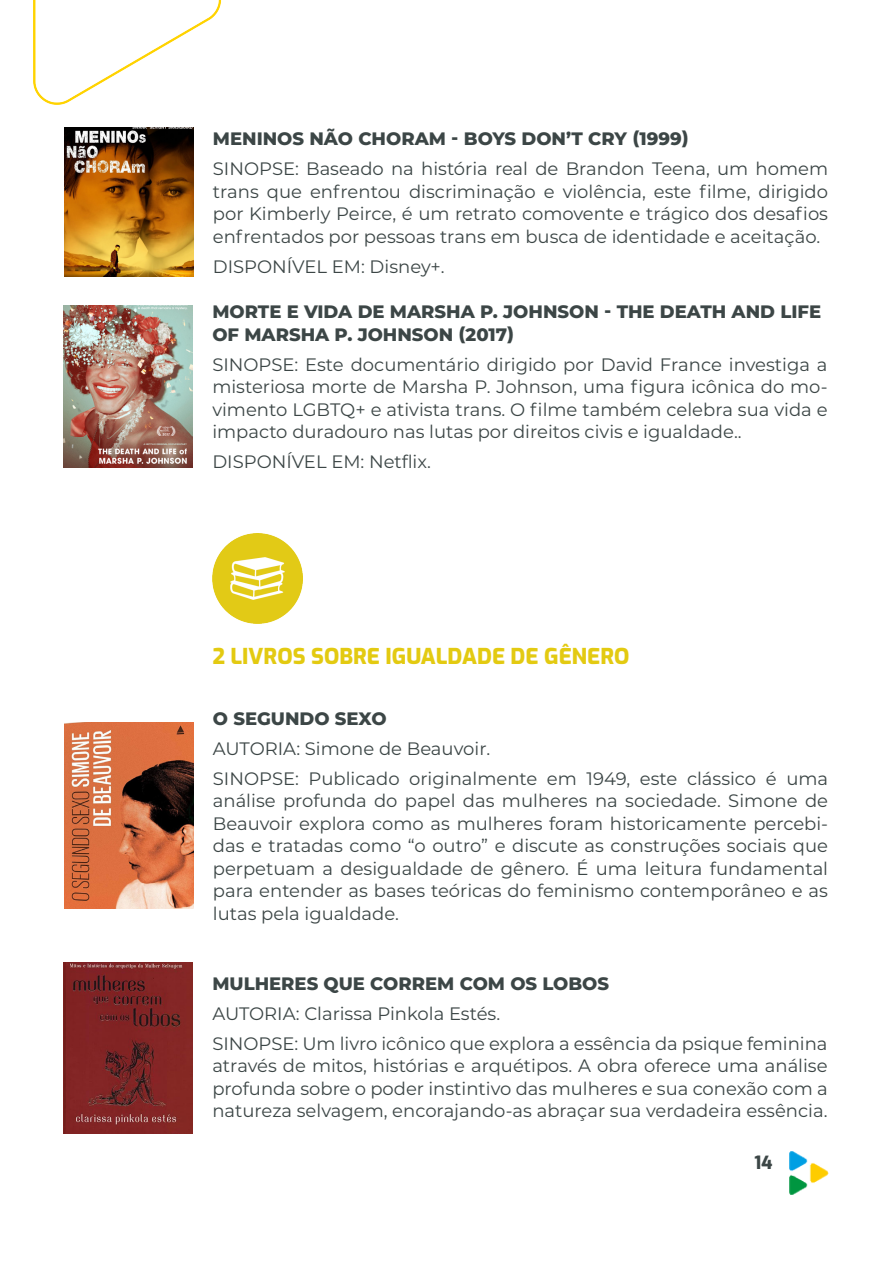
<style>
.page{position:relative;width:893px;height:1263px;background:#fff}
.page>*{position:absolute;margin:0;border:0;box-sizing:border-box;transform-origin:0 0}
.Subtítulo__Exo{font:800 21.75px "Exo";color:#e3ca11}
.t1{font:18px/22.5px "Montserrat";color:#3c4646;text-align:justify}
.t2{font:800 18px/22.5px "Montserrat";color:#3c4646}
.t3{font:800 18px "Exo";color:#3c4646}
</style>
<div class="page">
<img style="left:789px;top:1151px;width:39px;height:44px">
<img style="left:33px;top:0;width:189px;height:105px">
<img style="left:64px;top:128px;width:129px;height:149px">
<img style="left:64px;top:306px;width:129px;height:162px">
<img style="left:64px;top:723px;width:129px;height:185px">
<img style="left:212px;top:533px;width:90px;height:90px">
<img style="left:64px;top:962px;width:129px;height:172px">
<p class="t2" style="left:213px;top:126px;width:477px">MENINOS NÃO CHORAM - BOYS DON’T CRY (1999)</p>
<p class="t1" style="left:213px;top:157px;width:617px">SINOPSE: Baseado na história real de Brandon Teena, um homem trans que enfrentou discriminação e violência, este filme, dirigido por Kimberly Peirce, é um retrato comovente e trágico dos desafios enfrentados por pessoas trans em busca de identidade e aceitação.</p>
<p class="t1" style="left:213px;top:254px;width:233px">DISPONÍVEL EM: Disney+.</p>
<p class="t2" style="left:212px;top:300px;width:610px">MORTE E VIDA DE MARSHA P. JOHNSON - THE DEATH AND LIFE<br>OF MARSHA P. JOHNSON (2017)</p>
<p class="t1" style="left:212px;top:353px;width:617px">SINOPSE: Este documentário dirigido por David France investiga a misteriosa morte de Marsha P. Johnson, uma figura icônica do mo&shy;vimento LGBTQ+ e ativista trans. O filme também celebra sua vida e impacto duradouro nas lutas por direitos civis e igualdade..</p>
<p class="t1" style="left:212px;top:450px;width:220px">DISPONÍVEL EM: Netflix.</p>
<p class="Subtítulo__Exo" style="left:212px;top:639px;width:419px">2 LIVROS SOBRE IGUALDADE DE GÊNERO</p>
<p class="t2" style="left:213px;top:706px;width:175px">O SEGUNDO SEXO</p>
<p class="t1" style="left:213px;top:736px;width:279px">AUTORIA: Simone de Beauvoir.</p>
<p class="t1" style="left:213px;top:766px;width:617px">SINOPSE: Publicado originalmente em 1949, este clássico é uma análise profunda do papel das mulheres na sociedade. Simone de Beauvoir explora como as mulheres foram historicamente percebi&shy;das e tratadas como “o outro” e discute as construções sociais que perpetuam a desigualdade de gênero. É uma leitura fundamental para entender as bases teóricas do feminismo contemporâneo e as lutas pela igualdade.</p>
<p class="t2" style="left:212px;top:971px;width:398px">MULHERES QUE CORREM COM OS LOBOS</p>
<p class="t1" style="left:212px;top:1001px;width:289px">AUTORIA: Clarissa Pinkola Estés.</p>
<p class="t1" style="left:212px;top:1031px;width:617px">SINOPSE: Um livro icônico que explora a essência da psique feminina através de mitos, histórias e arquétipos. A obra oferece uma análise profunda sobre o poder instintivo das mulheres e sua conexão com a natureza selvagem, encorajando-as abraçar sua verdadeira essência.</p>
<p class="t3" style="left:754px;top:1149px;width:20px">14</p>
</div>
